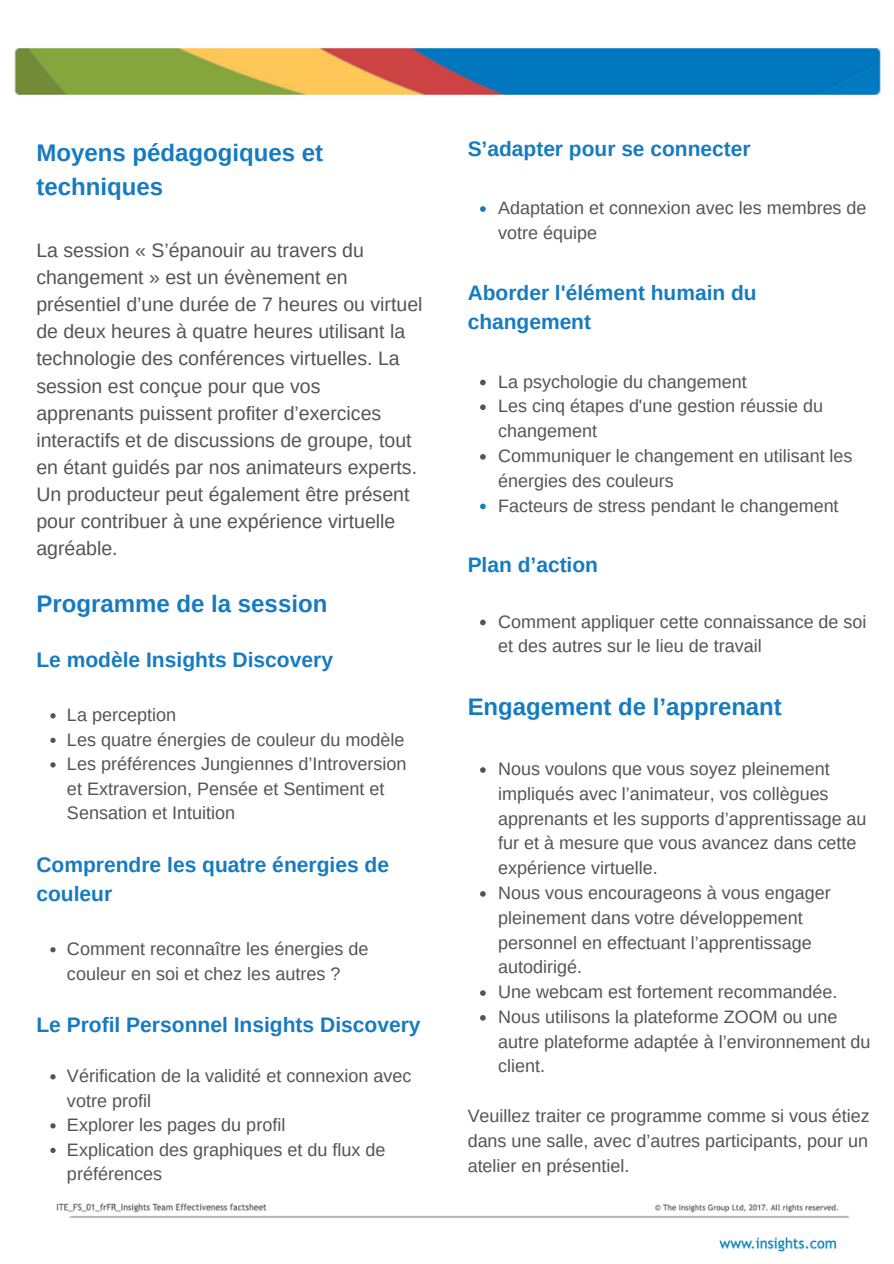
<style>
.page{position:relative;width:894px;height:1264px;background:#fff}
.page>*{position:absolute;margin:0;border:0;box-sizing:border-box;transform-origin:0 0}
.t1{font:700 24px/33.3px "Arimo";color:#167bc0}
.t2{font:700 21px/29px "Arimo";color:#167bc0}
.t3{font:19.5px/27.2px "Arimo";color:#545454}
.t4{font:18px/24.8px "Arimo";color:#545454}
</style>
<div class="page">
<img style="left:56px;top:1203px;width:794px;height:49px">
<img style="left:14px;top:48px;width:867px;height:47px">
<svg style="left:50px;top:713px;width:6px;height:5px"></svg>
<svg style="left:50px;top:737px;width:6px;height:6px"></svg>
<svg style="left:50px;top:762px;width:6px;height:5px"></svg>
<svg style="left:50px;top:947px;width:6px;height:5px"></svg>
<svg style="left:50px;top:1074px;width:6px;height:5px"></svg>
<svg style="left:50px;top:1123px;width:6px;height:5px"></svg>
<svg style="left:50px;top:1147px;width:6px;height:5px"></svg>
<svg style="left:480px;top:206px;width:5px;height:6px"></svg>
<svg style="left:480px;top:380px;width:5px;height:5px"></svg>
<svg style="left:480px;top:404px;width:5px;height:6px"></svg>
<svg style="left:480px;top:454px;width:5px;height:5px"></svg>
<svg style="left:480px;top:503px;width:5px;height:6px"></svg>
<svg style="left:480px;top:619px;width:5px;height:6px"></svg>
<svg style="left:480px;top:767px;width:5px;height:5px"></svg>
<svg style="left:480px;top:891px;width:5px;height:5px"></svg>
<svg style="left:480px;top:990px;width:5px;height:5px"></svg>
<svg style="left:480px;top:1015px;width:5px;height:5px"></svg>
<p class="t1" style="left:36px;top:136px;width:288px">Moyens pédagogiques et techniques</p>
<p class="t3" style="left:36px;top:236px;width:387px">La session « S’épanouir au travers du changement » est un évènement en présentiel d’une durée de 7 heures ou virtuel de deux heures à quatre heures utilisant la technologie des conférences virtuelles. La session est conçue pour que vos apprenants puissent profiter d’exercices interactifs et de discussions de groupe, tout en étant guidés par nos animateurs experts.<br>Un producteur peut également être présent pour contribuer à une expérience virtuelle agréable.</p>
<p class="t1" style="left:36px;top:586px;width:292px">Programme de la session</p>
<p class="t2" style="left:36px;top:645px;width:298px">Le modèle Insights Discovery</p>
<p class="t4" style="left:67px;top:702px;width:111px">La perception</p>
<p class="t4" style="left:67px;top:727px;width:339px">Les quatre énergies de couleur du modèle</p>
<p class="t4" style="left:67px;top:751px;width:341px">Les préférences Jungiennes d’Introversion et Extraversion, Pensée et Sentiment et<br>Sensation et Intuition</p>
<p class="t2" style="left:36px;top:850px;width:354px">Comprendre les quatre énergies de couleur</p>
<p class="t4" style="left:67px;top:936px;width:303px">Comment reconnaître les énergies de couleur en soi et chez les autres ?</p>
<p class="t2" style="left:36px;top:1010px;width:386px">Le Profil Personnel Insights Discovery</p>
<p class="t4" style="left:67px;top:1063px;width:346px">Vérification de la validité et connexion avec votre profil</p>
<p class="t4" style="left:67px;top:1112px;width:220px">Explorer les pages du profil</p>
<p class="t4" style="left:67px;top:1137px;width:320px">Explication des graphiques et du flux de préférences</p>
<p class="t2" style="left:467px;top:134px;width:284px">S’adapter pour se connecter</p>
<p class="t4" style="left:498px;top:195px;width:370px">Adaptation et connexion avec les membres de votre équipe</p>
<p class="t2" style="left:467px;top:278px;width:290px">Aborder l'élément humain du changement</p>
<p class="t4" style="left:498px;top:369px;width:250px">La psychologie du changement</p>
<p class="t4" style="left:498px;top:394px;width:326px">Les cinq étapes d'une gestion réussie du changement</p>
<p class="t4" style="left:498px;top:443px;width:356px">Communiquer le changement en utilisant les énergies des couleurs</p>
<p class="t4" style="left:498px;top:493px;width:342px">Facteurs de stress pendant le changement</p>
<p class="t2" style="left:467px;top:550px;width:132px">Plan d’action</p>
<p class="t4" style="left:498px;top:609px;width:370px">Comment appliquer cette connaissance de soi et des autres sur le lieu de travail</p>
<p class="t1" style="left:467px;top:690px;width:315px">Engagement de l’apprenant</p>
<p class="t4" style="left:498px;top:756px;width:370px">Nous voulons que vous soyez pleinement impliqués avec l’animateur, vos collègues apprenants et les supports d’apprentissage au fur et à mesure que vous avancez dans cette expérience virtuelle.</p>
<p class="t4" style="left:498px;top:880px;width:334px">Nous vous encourageons à vous engager pleinement dans votre développement personnel en effectuant l’apprentissage autodirigé.</p>
<p class="t4" style="left:498px;top:979px;width:341px">Une webcam est fortement recommandée.</p>
<p class="t4" style="left:498px;top:1004px;width:374px">Nous utilisons la plateforme ZOOM ou une autre plateforme adaptée à l’environnement du client.</p>
<p class="t4" style="left:467px;top:1103px;width:403px;text-align:justify">Veuillez traiter ce programme comme si vous étiez dans une salle, avec d’autres participants, pour un atelier en présentiel.</p>
</div>
